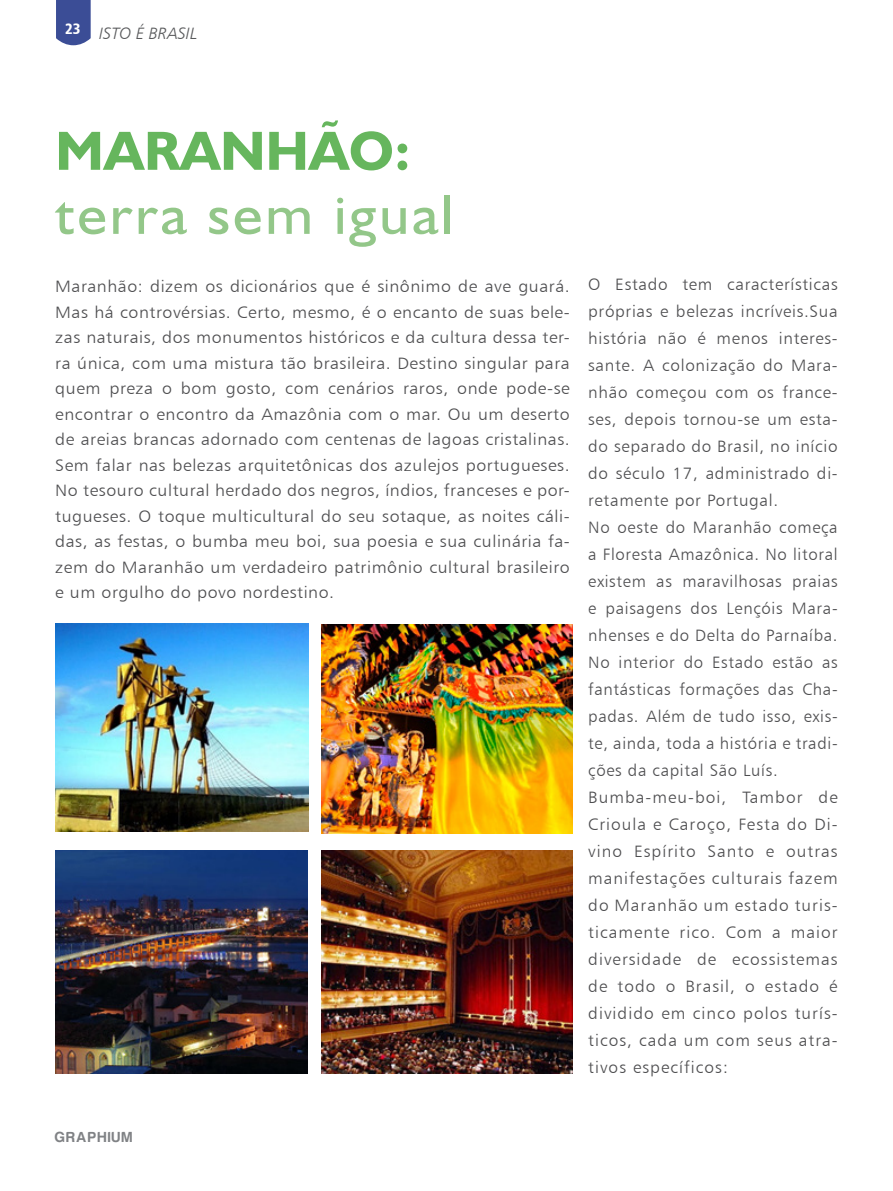
<style>
.page{position:relative;width:893px;height:1191px;background:#fff}
.page>*{position:absolute;margin:0;border:0;box-sizing:border-box;transform-origin:0 0}
.t1{font:57px "Humanist 521 BT";letter-spacing:.05em;color:#93c789;scale:1.05 1}
.t2{font:700 55.5px "Humanist 521 BT";color:#66b65d}
.t3{font:16.5px/27px "Humanist 777 BT Light B";letter-spacing:.04em;color:#4d4d4f;scale:1.04 1}
.t4{font:16.5px/25.5px "Humanist 777 BT Light B";letter-spacing:.04em;color:#4d4d4f;text-align:justify;scale:1.08 1}
.t5{font:16.5px "Humanist 777 BT Light Italic B";color:#58595b}
.t6{font:700 15px "Harabara";letter-spacing:.1em;color:#808285}
.t7{font:15px "Humanist 777 BT Black Condensed B";color:#fff}
</style>
<div class="page">
<svg style="left:56px;top:0;width:35px;height:45px;background:#45569b"></svg>
<img style="left:55px;top:851px;width:252px;height:222px">
<img style="left:55px;top:623px;width:253px;height:209px">
<img style="left:322px;top:851px;width:251px;height:222px">
<img style="left:322px;top:624px;width:251px;height:209px">
<p class="t7" style="left:65px;top:19px;width:17px">23</p>
<p class="t5" style="left:99px;top:23px;width:100px">ISTO É BRASIL</p>
<h2 class="t2" style="left:55px;top:116px;width:356px">MARANHÃO:</h2>
<h1 class="t1" style="left:55px;top:179px;width:381px">terra sem igual</h1>
<p class="t4" style="left:55px;top:273px;width:478px">Maranhão: dizem os dicionários que é sinônimo de ave guará.<br>Mas há controvérsias. Certo, mesmo, é o encanto de suas bele&shy;zas naturais, dos monumentos históricos e da cultura dessa ter&shy;ra única, com uma mistura tão brasileira. Destino singular para quem preza o bom gosto, com cenários raros, onde pode-se encontrar o encontro da Amazônia com o mar. Ou um deserto de areias brancas adornado com centenas de lagoas cristalinas.<br>Sem falar nas belezas arquitetônicas dos azulejos portugueses.<br>No tesouro cultural herdado dos negros, índios, franceses e por&shy;tugueses. O toque multicultural do seu sotaque, as noites cáli&shy;das, as festas, o bumba meu boi, sua poesia e sua culinária fa&shy;zem do Maranhão um verdadeiro patrimônio cultural brasileiro e um orgulho do povo nordestino.</p>
<p class="t3" style="left:588px;top:270px;width:241px">O Estado tem características próprias e belezas incríveis.Sua história não é menos interes&shy;sante. A colonização do Mara&shy;nhão começou com os france&shy;ses, depois tornou-se um esta&shy;do separado do Brasil, no início do século 17, administrado di&shy;retamente por Portugal.<br>No oeste do Maranhão começa a Floresta Amazônica. No litoral existem as maravilhosas praias e paisagens dos Lençóis Mara&shy;nhenses e do Delta do Parnaíba.<br>No interior do Estado estão as fantásticas formações das Cha&shy;padas. Além de tudo isso, exis&shy;te, ainda, toda a história e tradi&shy;ções da capital São Luís.<br>Bumba-meu-boi, Tambor de<br>Crioula e Caroço, Festa do Di&shy;vino Espírito Santo e outras manifestações culturais fazem do Maranhão um estado turis&shy;ticamente rico. Com a maior diversidade de ecossistemas de todo o Brasil, o estado é dividido em cinco polos turís&shy;ticos, cada um com seus atra&shy;tivos específicos:</p>
<p class="t6" style="left:55px;top:1129px;width:79px">GRAPHIUM</p>
</div>
